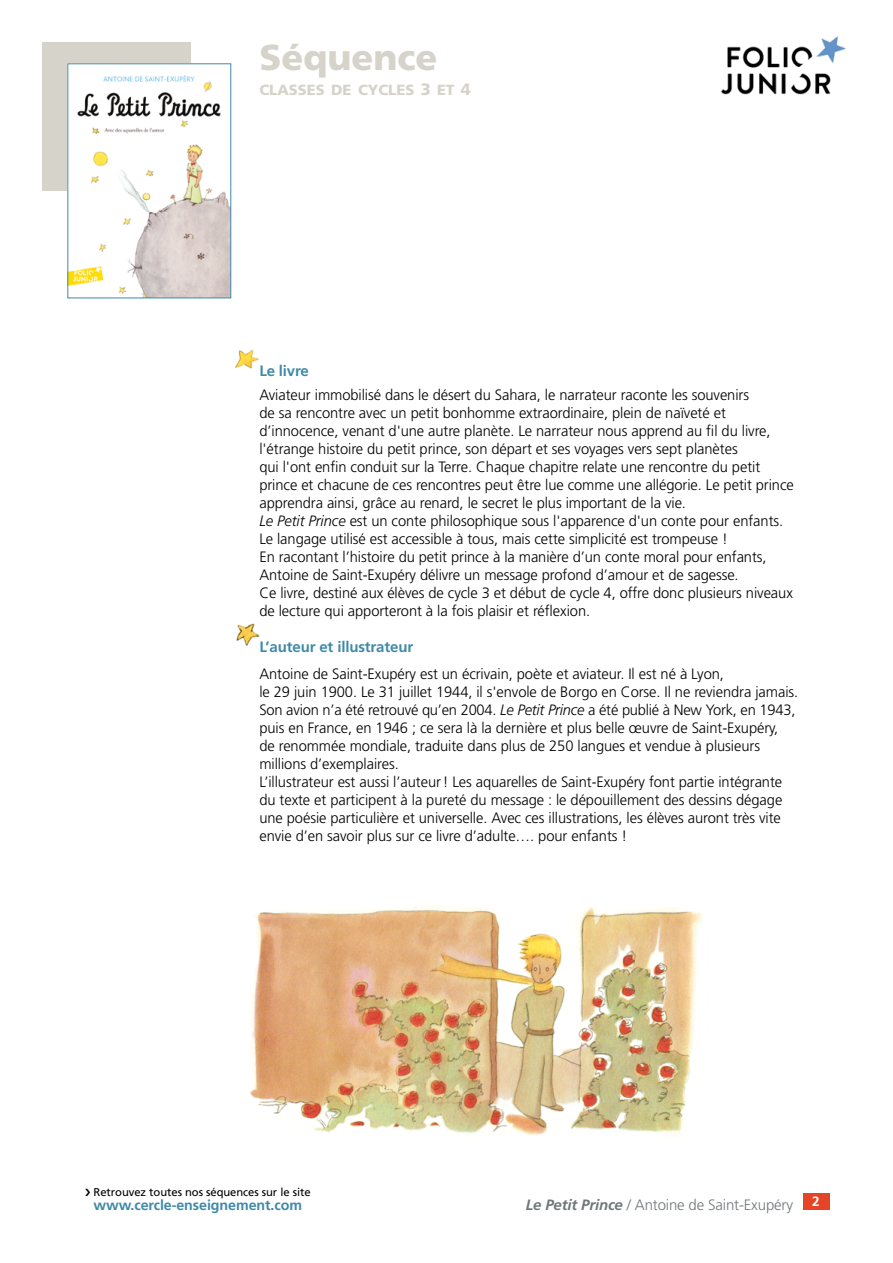
<style>
.page{position:relative;width:893px;height:1263px;background:#fff}
.page>*{position:absolute;margin:0;border:0;box-sizing:border-box;transform-origin:0 0}
.t1{font:900 36px "Frutiger LT Std";color:#d5d3ca}
.Intro_texte{font:300 15px/18px "Frutiger LT Std";letter-spacing:-.005em;color:#000}
.t2{font:300 15px "Frutiger LT Std";letter-spacing:-.01em;color:#707879}
.Texte_Dominante-obje{font:700 15px "Frutiger LT Std";letter-spacing:-.01em;color:#3f8aa7}
.t3{font:900 14.7px "Frutiger LT Std";color:#d5d3ca}
.t4{font:700 14.25px "Frutiger LT Std";letter-spacing:-.005em;color:#3f8aa7}
.t5{font:700 13.5px "Frutiger LT Std";color:#fff}
.t6{font:11.25px "Frutiger LT Std";letter-spacing:-.005em;color:#000}
.s1{font-size:16.5px}
.s2{font-style:italic}
.s3{font-weight:700;font-style:italic}
</style>
<div class="page">
<img style="left:236px;top:623px;width:24px;height:23px">
<img style="left:235px;top:349px;width:24px;height:20px">
<div style="left:803px;top:1193px;width:26px;height:17px;background:#e64427"></div>
<img style="left:721px;top:36px;width:125px;height:59px">
<div style="left:43px;top:43px;width:148px;height:148px;background:#d5d3ca"></div>
<img style="left:70px;top:66px;width:159px;height:230px">
<div style="left:68px;top:64px;width:163px;height:234px;border:1px solid #3f8aa7"></div>
<img style="left:250px;top:905px;width:452px;height:231px">
<p class="t1" style="left:259px;top:35px;width:180px">Séquence</p>
<p class="t3" style="left:259px;top:81px;width:213px">CLASSES DE CYCLES <span class="s1">3</span> ET <span class="s1">4</span></p>
<p class="Texte_Dominante-obje" style="left:259px;top:361px;width:51px">Le livre</p>
<p class="Intro_texte" style="left:259px;top:386px;width:536px">Aviateur immobilisé dans le désert du Sahara, le narrateur raconte les souvenirs<br>de sa rencontre avec un petit bonhomme extraordinaire, plein de naïveté et d’innocence, venant d'une autre planète. Le narrateur nous apprend au fil du livre, l'étrange histoire du petit prince, son départ et ses voyages vers sept planètes<br>qui l'ont enfin conduit sur la Terre. Chaque chapitre relate une rencontre du petit prince et chacune de ces rencontres peut être lue comme une allégorie. Le petit prince apprendra ainsi, grâce au renard, le secret le plus important de la vie.</p>
<p class="Intro_texte" style="left:259px;top:512px;width:525px"><span class="s2">Le Petit Prince</span> est un conte philosophique sous l'apparence d'un conte pour enfants.<br>Le langage utilisé est accessible à tous, mais cette simplicité est trompeuse !<br>En racontant l’histoire du petit prince à la manière d’un conte moral pour enfants, Antoine de Saint-Exupéry délivre un message profond d’amour et de sagesse.</p>
<p class="Intro_texte" style="left:259px;top:584px;width:535px">Ce livre, destiné aux élèves de cycle 3 et début de cycle 4, offre donc plusieurs niveaux de lecture qui apporteront à la fois plaisir et réflexion.</p>
<p class="Texte_Dominante-obje" style="left:259px;top:638px;width:155px">L’auteur et illustrateur</p>
<p class="Intro_texte" style="left:259px;top:665px;width:540px">Antoine de Saint-Exupéry est un écrivain, poète et aviateur. Il est né à Lyon,<br>le 29 juin 1900. Le 31 juillet 1944, il s'envole de Borgo en Corse. Il ne reviendra jamais.<br>Son avion n’a été retrouvé qu’en 2004. <span class="s2">Le Petit Prince</span> a été publié à New York, en 1943, puis en France, en 1946 ; ce sera là la dernière et plus belle œuvre de Saint-Exupéry,<br>de renommée mondiale, traduite dans plus de 250 langues et vendue à plusieurs millions d’exemplaires.</p>
<p class="Intro_texte" style="left:259px;top:773px;width:524px;text-align:justify">L’illustrateur est aussi l’auteur! Les aquarelles de Saint-Exupéry font partie intégrante du texte et participent à la pureté du message : le dépouillement des dessins dégage une poésie particulière et universelle. Avec ces illustrations, les élèves auront très vite envie d’en savoir plus sur ce livre d’adulte…. pour enfants !</p>
<p class="t6" style="left:94px;top:1186px;width:219px">Retrouvez toutes nos séquences sur le site</p>
<p class="t4" style="left:94px;top:1197px;width:210px">www.cercle-enseignement.com</p>
<p class="t5" style="left:812px;top:1194px;width:9px">2</p>
<p class="t2" style="left:526px;top:1197px;width:269px"><span class="s3">Le Petit Prince</span> / Antoine de Saint-Exupéry</p>
</div>
